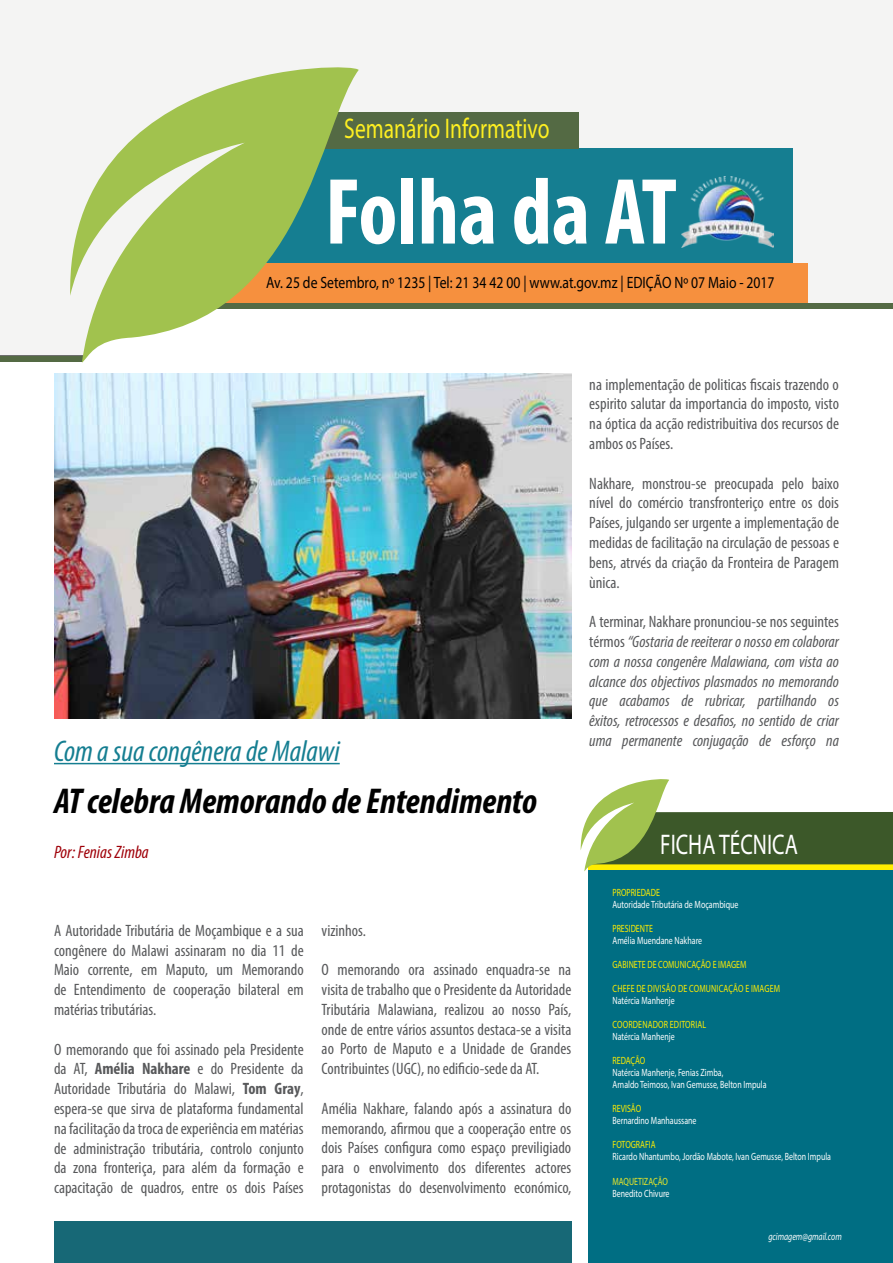
<style>
.page{position:relative;width:893px;height:1263px;background:#fff}
.page>*{position:absolute;margin:0;border:0;box-sizing:border-box;transform-origin:0 0}
.t1{font:700 condensed 94.8px "Myriad Pro";color:#fff;scale:.95 1}
.t2{font:italic 700 condensed 36px "Myriad Pro";color:#000}
.t3{font:italic condensed 30px "Myriad Pro";color:#157e91}
.t4{font:28.5px "Myriad Pro";color:#feef21;scale:.75 1}
.t5{font:28.5px "Myriad Pro";color:#fff;scale:.75 1}
.t6{font:italic condensed 18px "Myriad Pro";color:#9f0009}
.t7{font:condensed 16.5px/19.8px "Myriad Pro";color:#58595b;text-align:justify}
.t8{font:italic condensed 16.5px/19.8px "Myriad Pro";color:#58595b;text-align:justify}
.t9{font:16.5px "Myriad Pro";color:#000101;scale:.83 1}
.t10{font:10.5px/12px "Myriad Pro";color:#fff;scale:.75 1}
.t11{font:10.5px "Myriad Pro";color:#ffed00;scale:.75 1}
.t12{font:10.5px "Myriad Pro";color:#fe0;scale:.75 1}
.t13{font:italic 10.5px "Myriad Pro";color:#fff;scale:.75 1}
.t14{font:10.5px "Myriad Pro";color:#eee828;scale:.75 1}
.s1{font-weight:700}
.s2{font-style:normal}
</style>
<div class="page">
<div style="left:54px;top:1221px;width:785px;height:42px;background:#176876"></div>
<svg style="left:0;top:0;width:893px;height:356px"></svg>
<div style="left:253px;top:148px;width:539px;height:115px;background:#157e91"></div>
<div style="left:305px;top:112px;width:274px;height:36px;background:#546a44"></div>
<div style="left:203px;top:263px;width:604px;height:39px;background:#f6903e"></div>
<div style="left:203px;top:303px;width:690px;height:5px;background:#546a44"></div>
<div style="left:0;top:356px;width:82px;height:6px;background:#546a44"></div>
<svg style="left:66px;top:61px;width:293px;height:302px;fill:#a1c24e"></svg>
<img style="left:682px;top:177px;width:91px;height:71px">
<div style="left:588px;top:870px;width:305px;height:393px;background:#006e83"></div>
<svg style="left:580px;top:779px;width:313px;height:92px"></svg>
<div style="left:572px;top:1217px;width:16px;height:46px;background:#fff"></div>
<hr style="left:54px;top:763px;width:286px;height:1px;background:#157e91">
<img style="left:54px;top:374px;width:517px;height:344px">
<h3 class="t4" style="left:344px;top:111px;width:275px">Semanário Informativo</h3>
<h1 class="t1" style="left:325px;top:153px;width:372px">Folha da AT</h1>
<p class="t9" style="left:266px;top:272px;width:614px">Av. 25 de Setembro, nº 1235 | Tel: 21 34 42 00 | www.at.gov.mz | EDIÇÃO Nº 07 Maio - 2017</p>
<h3 class="t3" style="left:54px;top:732px;width:287px">Com a sua congênera de Malawi</h3>
<h2 class="t2" style="left:54px;top:779px;width:485px">AT celebra Memorando de Entendimento</h2>
<p class="t6" style="left:54px;top:841px;width:96px">Por: Fenias Zimba</p>
<p class="t7" style="left:54px;top:920px;width:251px">A Autoridade Tributária de Moçambique e a sua congênere do Malawi assinaram no dia 11 de Maio corrente, em Maputo, um Memorando de Entendimento de cooperação bilateral em matérias tributárias.</p>
<p class="t7" style="left:54px;top:1039px;width:251px">O memorando que foi assinado pela Presidente da AT, <span class="s1">Amélia Nakhare</span> e do Presidente da Autoridade Tributária do Malawi, <span class="s1">Tom Gray</span>, espera-se que sirva de plataforma fundamental na facilitação da troca de experiência em matérias de administração tributária, controlo conjunto da zona fronteriça, para além da formação e capacitação de quadros, entre os dois Países</p>
<p class="t7" style="left:322px;top:920px;width:46px">vizinhos.</p>
<p class="t7" style="left:322px;top:959px;width:251px">O memorando ora assinado enquadra-se na visita de trabalho que o Presidente da Autoridade Tributária Malawiana, realizou ao nosso País, onde de entre vários assuntos destaca-se a visita ao Porto de Maputo e a Unidade de Grandes Contribuintes (UGC), no edificio-sede da AT.</p>
<p class="t7" style="left:322px;top:1098px;width:251px">Amélia Nakhare, falando após a assinatura do memorando, afirmou que a cooperação entre os dois Países configura como espaço previligiado para o envolvimento dos diferentes actores protagonistas do desenvolvimento económico,</p>
<p class="t7" style="left:589px;top:374px;width:251px">na implementação de politicas fiscais trazendo o espirito salutar da importancia do imposto, visto na óptica da acção redistribuitiva dos recursos de ambos os Países.</p>
<p class="t7" style="left:589px;top:473px;width:251px">Nakhare, monstrou-se preocupada pelo baixo nível do comércio transfronteriço entre os dois Países, julgando ser urgente a implementação de medidas de facilitação na circulação de pessoas e bens, atrvés da criação da Fronteira de Paragem ùnica.</p>
<p class="t8" style="left:589px;top:612px;width:251px"><span class="s2">A terminar, Nakhare pronunciou-se nos seguintes térmos</span> “Gostaria de reeiterar o nosso em colaborar com a nossa congenêre Malawiana, com vista ao alcance dos objectivos plasmados no memorando que acabamos de rubricar, partilhando os êxitos, retrocessos e desafios, no sentido de criar uma permanente conjugação de esforço na</p>
<h3 class="t5" style="left:660px;top:826px;width:185px">FICHA TÉCNICA</h3>
<p class="t11" style="left:612px;top:886px;width:65px">PROPRIEDADE</p>
<p class="t10" style="left:612px;top:899px;width:169px">Autoridade Tributária de Moçambique</p>
<p class="t11" style="left:612px;top:922px;width:55px">PRESIDENTE</p>
<p class="t10" style="left:612px;top:935px;width:121px">Amélia Muendane Nakhare</p>
<p class="t11" style="left:612px;top:958px;width:180px">GABINETE DE COMUNICAÇÃO E IMAGEM</p>
<p class="t11" style="left:613px;top:982px;width:13px">Chefe</p>
<p class="t11" style="left:636px;top:982px;width:38px">de divisão</p>
<p class="t11" style="left:678px;top:982px;width:29px">de Comunicação</p>
<p class="t11" style="left:745px;top:982px;width:19px">e Imagem</p>
<p class="t10" style="left:612px;top:995px;width:85px">Natércia Manhenje</p>
<p class="t12" style="left:613px;top:1018px;width:14px">Coordenador</p>
<p class="t12" style="left:670px;top:1018px;width:7px">editoria</p>
<p class="t12" style="left:702px;top:1018px;width:6px">l</p>
<p class="t10" style="left:612px;top:1031px;width:85px">Natércia Manhenje</p>
<p class="t11" style="left:612px;top:1054px;width:45px">REDAÇÃO</p>
<p class="t10" style="left:612px;top:1067px;width:207px">Natércia Manhenje, Fenias Zimba,<br>Arnaldo Teimoso, Ivan Gemusse, Belton Impula</p>
<p class="t11" style="left:612px;top:1102px;width:40px">REVISÃO</p>
<p class="t10" style="left:612px;top:1115px;width:114px">Bernardino Manhaussane</p>
<p class="t12" style="left:612px;top:1138px;width:59px">FOTOGRAFIA</p>
<p class="t10" style="left:612px;top:1151px;width:293px">Ricardo Nhantumbo, Jordão Mabote, Ivan Gemusse, Belton Impula</p>
<p class="t14" style="left:612px;top:1174px;width:75px">MAQUETIZAÇÃO</p>
<p class="t10" style="left:612px;top:1187px;width:78px">Benedito Chivure</p>
<p class="t13" style="left:768px;top:1230px;width:99px">gcimagem@gmail.com</p>
</div>
